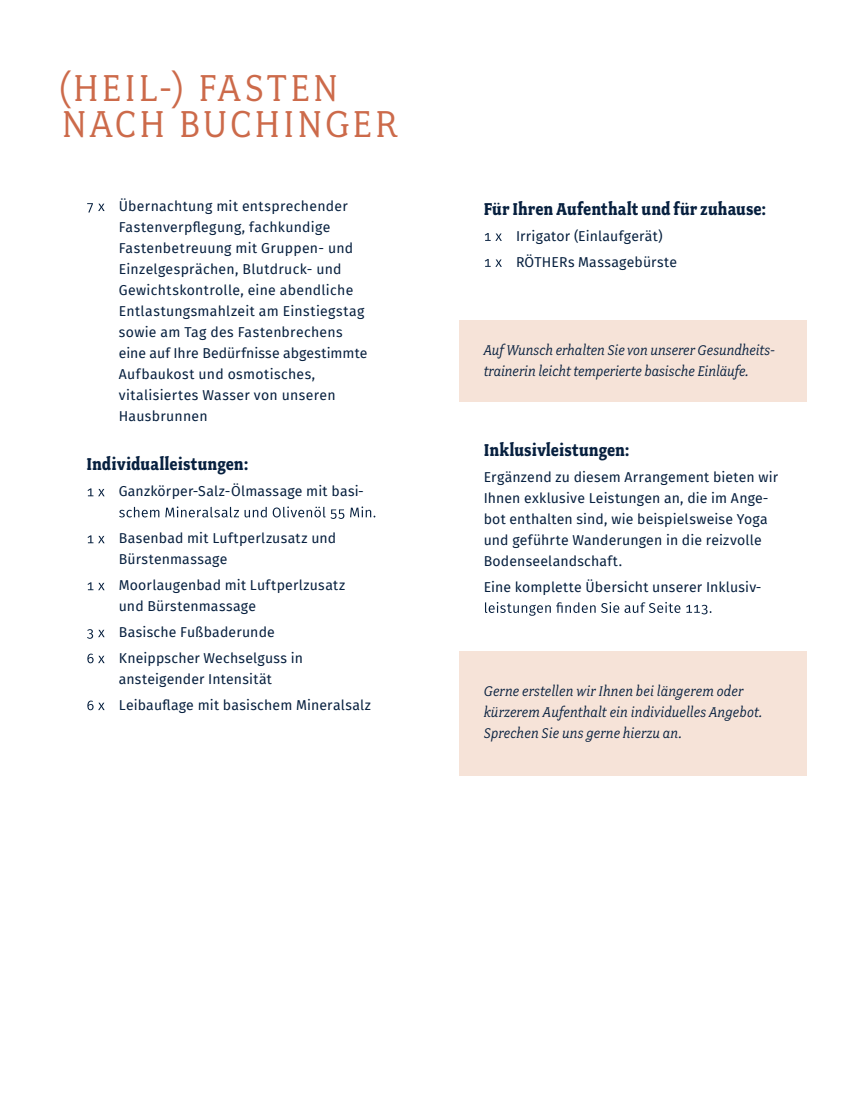
<style>
.page{position:relative;width:864px;height:1093px;background:#fff}
.page>*{position:absolute;margin:0;border:0;box-sizing:border-box;transform-origin:0 0}
.t1{font:42px/36.8px "Fairplex Narrow";letter-spacing:.055em;color:#cc6a4a}
.t2{font:700 19.25px "Fairplex Narrow";letter-spacing:.005em;color:#07203f}
.t3{font:italic 15.75px/21px "Fairplex Narrow";letter-spacing:.01em;color:#07203f}
.t4{font:14px/21px "Fira Sans";letter-spacing:.02em;color:#07203f}
</style>
<div class="page">
<div style="left:458px;top:652px;width:348px;height:124px;background:#f6e3d8"></div>
<div style="left:458px;top:320px;width:348px;height:82px;background:#f6e3d8"></div>
<svg style="left:87px;top:203px;width:18px;height:10px"></svg>
<svg style="left:87px;top:488px;width:18px;height:8px"></svg>
<svg style="left:119px;top:506px;width:256px;height:13px"></svg>
<svg style="left:87px;top:535px;width:18px;height:8px"></svg>
<svg style="left:87px;top:582px;width:18px;height:8px"></svg>
<svg style="left:87px;top:629px;width:18px;height:10px"></svg>
<svg style="left:87px;top:654px;width:18px;height:9px"></svg>
<svg style="left:87px;top:701px;width:18px;height:9px"></svg>
<svg style="left:484px;top:233px;width:17px;height:8px"></svg>
<svg style="left:484px;top:259px;width:17px;height:8px"></svg>
<svg style="left:485px;top:602px;width:226px;height:14px"></svg>
<h1 class="t1" style="left:58px;top:69px;width:340px">(HEIL-) FASTEN<br>NACH BUCHINGER</h1>
<p class="t4" style="left:119px;top:195px;width:250px">Übernachtung mit entsprechender<br>Fastenverpflegung, fachkundige<br>Fastenbetreuung mit Gruppen- und<br>Einzelgesprächen, Blutdruck- und<br>Gewichtskontrolle, eine abendliche<br>Entlastungsmahlzeit am Einstiegstag sowie am Tag des Fastenbrechens eine auf Ihre Bedürfnisse abgestimmte<br>Aufbaukost und osmotisches, vitalisiertes Wasser von unseren<br>Hausbrunnen</p>
<h2 class="t2" style="left:86px;top:453px;width:163px">Individualleistungen:</h2>
<p class="t4" style="left:119px;top:481px;width:246px">Ganzkörper-Salz-Ölmassage mit basi-</p>
<p class="t4" style="left:119px;top:528px;width:219px">Basenbad mit Luftperlzusatz und<br>Bürstenmassage</p>
<p class="t4" style="left:119px;top:574px;width:228px">Moorlaugenbad mit Luftperlzusatz und Bürstenmassage</p>
<p class="t4" style="left:119px;top:619px;width:186px;line-height:25.9px">Basische Fußbaderunde<br>Kneippscher Wechselguss in</p>
<p class="t4" style="left:119px;top:666px;width:254px;line-height:25.9px">ansteigender Intensität<br>Leibauflage mit basischem Mineralsalz</p>
<h2 class="t2" style="left:483px;top:198px;width:283px">Für Ihren Aufenthalt und für zuhause:</h2>
<p class="t4" style="left:516px;top:223px;width:163px;line-height:25.9px">Irrigator (Einlaufgerät)<br>RÖTHERs Massagebürste</p>
<p class="t3" style="left:483px;top:339px;width:292px">Auf Wunsch erhalten Sie von unserer Gesundheits&shy;trainerin leicht temperierte basische Einläufe.</p>
<h2 class="t2" style="left:483px;top:439px;width:147px">Inklusivleistungen:</h2>
<p class="t4" style="left:483px;top:466px;width:296px">Ergänzend zu diesem Arrangement bieten wir Ihnen exklusive Leistungen an, die im Ange&shy;bot enthalten sind, wie beispielsweise Yoga und geführte Wanderungen in die reizvolle Bodenseelandschaft.</p>
<p class="t4" style="left:483px;top:576px;width:279px">Eine komplette Übersicht unserer Inklusiv-</p>
<p class="t3" style="left:483px;top:680px;width:280px">Gerne erstellen wir Ihnen bei längerem oder kürzerem Aufenthalt ein individuelles Angebot.<br>Sprechen Sie uns gerne hierzu an.</p>
</div>
